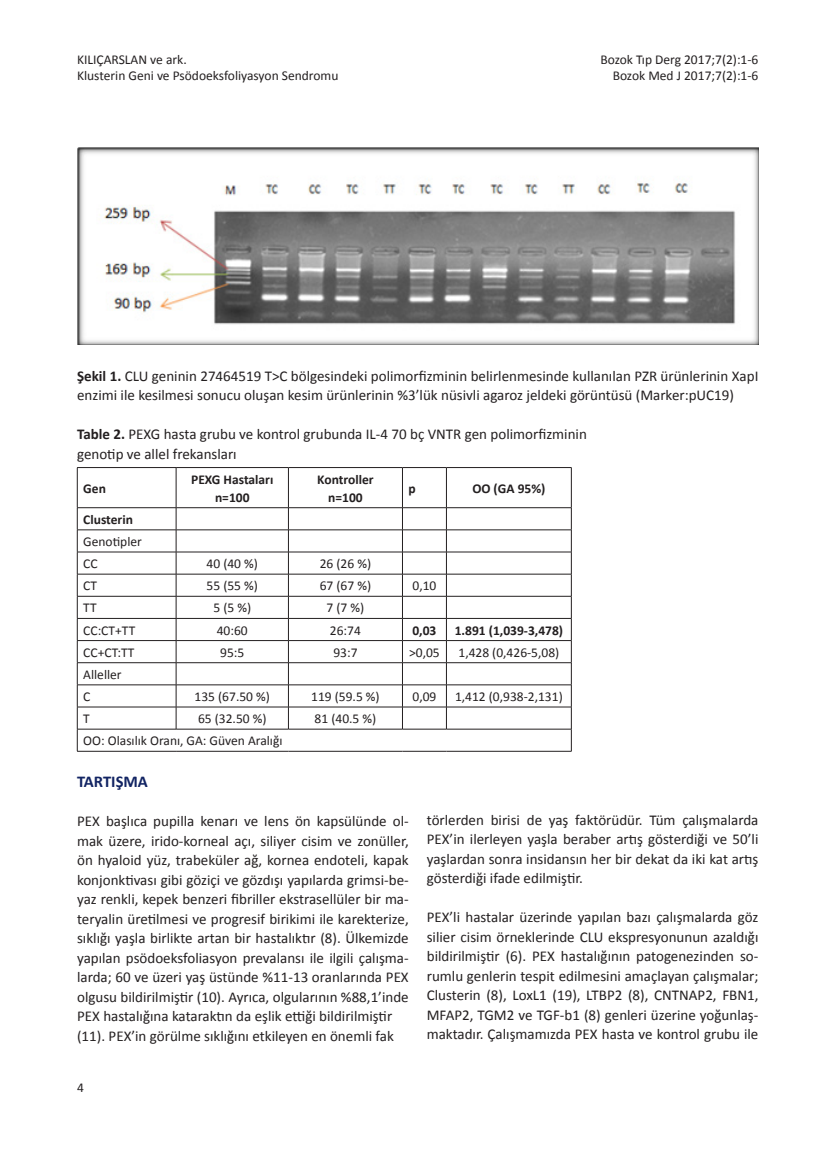
<style>
.page{position:relative;width:834px;height:1149px;background:#fff}
.page>*{position:absolute;margin:0;border:0;box-sizing:border-box;transform-origin:0 0}
.BAŞLIK{font:700 16.5px "Calibri";color:#122463}
.t1{font:15px/19.5px "Calibri";color:#231f20;text-align:justify}
.KAYNAKLAR{font:13.5px "Calibri";color:#231f20}
.KAYNAKLAR-2{font:700 13.5px "Calibri";color:#231f20}
.s1{font-weight:700}
</style>
<div class="page">
<img style="left:78px;top:147px;width:680px;height:198px">
<hr style="left:77px;top:467px;width:99px;height:1px;background:#231f20">
<hr style="left:77px;top:467px;width:1px;height:40px;background:#231f20">
<hr style="left:176px;top:467px;width:112px;height:1px;background:#231f20">
<hr style="left:176px;top:467px;width:1px;height:40px;background:#231f20">
<hr style="left:288px;top:467px;width:114px;height:1px;background:#231f20">
<hr style="left:288px;top:467px;width:1px;height:40px;background:#231f20">
<hr style="left:402px;top:467px;width:44px;height:1px;background:#231f20">
<hr style="left:402px;top:467px;width:1px;height:40px;background:#231f20">
<hr style="left:446px;top:467px;width:125px;height:1px;background:#231f20">
<hr style="left:446px;top:467px;width:1px;height:40px;background:#231f20">
<hr style="left:571px;top:467px;width:1px;height:40px;background:#231f20">
<hr style="left:77px;top:507px;width:99px;height:1px;background:#231f20">
<hr style="left:176px;top:507px;width:112px;height:1px;background:#231f20">
<hr style="left:288px;top:507px;width:114px;height:1px;background:#231f20">
<hr style="left:402px;top:507px;width:44px;height:1px;background:#231f20">
<hr style="left:446px;top:507px;width:125px;height:1px;background:#231f20">
<hr style="left:77px;top:529px;width:99px;height:1px;background:#231f20">
<hr style="left:176px;top:529px;width:112px;height:1px;background:#231f20">
<hr style="left:288px;top:529px;width:114px;height:1px;background:#231f20">
<hr style="left:402px;top:529px;width:44px;height:1px;background:#231f20">
<hr style="left:446px;top:529px;width:125px;height:1px;background:#231f20">
<hr style="left:77px;top:551px;width:99px;height:1px;background:#231f20">
<hr style="left:176px;top:551px;width:112px;height:1px;background:#231f20">
<hr style="left:288px;top:551px;width:114px;height:1px;background:#231f20">
<hr style="left:402px;top:551px;width:44px;height:1px;background:#231f20">
<hr style="left:446px;top:551px;width:125px;height:1px;background:#231f20">
<hr style="left:77px;top:573px;width:99px;height:1px;background:#231f20">
<hr style="left:176px;top:573px;width:112px;height:1px;background:#231f20">
<hr style="left:288px;top:573px;width:114px;height:1px;background:#231f20">
<hr style="left:402px;top:573px;width:44px;height:1px;background:#231f20">
<hr style="left:446px;top:573px;width:125px;height:1px;background:#231f20">
<hr style="left:77px;top:596px;width:99px;height:1px;background:#231f20">
<hr style="left:176px;top:596px;width:112px;height:1px;background:#231f20">
<hr style="left:288px;top:596px;width:114px;height:1px;background:#231f20">
<hr style="left:402px;top:596px;width:44px;height:1px;background:#231f20">
<hr style="left:446px;top:596px;width:125px;height:1px;background:#231f20">
<hr style="left:77px;top:618px;width:99px;height:1px;background:#231f20">
<hr style="left:176px;top:618px;width:112px;height:1px;background:#231f20">
<hr style="left:288px;top:618px;width:114px;height:1px;background:#231f20">
<hr style="left:402px;top:618px;width:44px;height:1px;background:#231f20">
<hr style="left:446px;top:618px;width:125px;height:1px;background:#231f20">
<hr style="left:77px;top:640px;width:99px;height:1px;background:#231f20">
<hr style="left:176px;top:640px;width:112px;height:1px;background:#231f20">
<hr style="left:288px;top:640px;width:114px;height:1px;background:#231f20">
<hr style="left:402px;top:640px;width:44px;height:1px;background:#231f20">
<hr style="left:446px;top:640px;width:125px;height:1px;background:#231f20">
<hr style="left:77px;top:662px;width:99px;height:1px;background:#231f20">
<hr style="left:176px;top:662px;width:112px;height:1px;background:#231f20">
<hr style="left:288px;top:662px;width:114px;height:1px;background:#231f20">
<hr style="left:402px;top:662px;width:44px;height:1px;background:#231f20">
<hr style="left:446px;top:662px;width:125px;height:1px;background:#231f20">
<hr style="left:77px;top:684px;width:99px;height:1px;background:#231f20">
<hr style="left:176px;top:684px;width:112px;height:1px;background:#231f20">
<hr style="left:288px;top:684px;width:114px;height:1px;background:#231f20">
<hr style="left:402px;top:684px;width:44px;height:1px;background:#231f20">
<hr style="left:446px;top:684px;width:125px;height:1px;background:#231f20">
<hr style="left:77px;top:706px;width:99px;height:1px;background:#231f20">
<hr style="left:176px;top:706px;width:112px;height:1px;background:#231f20">
<svg style="left:176px;top:507px;width:1px;height:221px"></svg>
<hr style="left:288px;top:706px;width:114px;height:1px;background:#231f20">
<svg style="left:288px;top:507px;width:1px;height:221px"></svg>
<hr style="left:402px;top:706px;width:44px;height:1px;background:#231f20">
<svg style="left:402px;top:507px;width:1px;height:221px"></svg>
<hr style="left:446px;top:706px;width:125px;height:1px;background:#231f20">
<svg style="left:446px;top:507px;width:1px;height:221px"></svg>
<hr style="left:77px;top:728px;width:99px;height:1px;background:#231f20">
<svg style="left:77px;top:507px;width:1px;height:243px"></svg>
<hr style="left:176px;top:728px;width:112px;height:1px;background:#231f20">
<hr style="left:288px;top:728px;width:114px;height:1px;background:#231f20">
<hr style="left:402px;top:728px;width:44px;height:1px;background:#231f20">
<hr style="left:446px;top:728px;width:125px;height:1px;background:#231f20">
<svg style="left:571px;top:507px;width:1px;height:243px"></svg>
<hr style="left:77px;top:750px;width:99px;height:1px;background:#231f20">
<hr style="left:176px;top:750px;width:112px;height:1px;background:#231f20">
<hr style="left:288px;top:750px;width:114px;height:1px;background:#231f20">
<hr style="left:402px;top:750px;width:44px;height:1px;background:#231f20">
<hr style="left:446px;top:750px;width:125px;height:1px;background:#231f20">
<p class="KAYNAKLAR" style="left:77px;top:51px;width:111px">KILIÇARSLAN ve ark.</p>
<p class="KAYNAKLAR" style="left:77px;top:67px;width:263px">Klusterin Geni ve Psödoeksfoliyasyon Sendromu</p>
<p class="KAYNAKLAR" style="left:600px;top:51px;width:159px">Bozok Tıp Derg 2017;7(2):1-6</p>
<p class="KAYNAKLAR" style="left:612px;top:67px;width:147px">Bozok Med J 2017;7(2):1-6</p>
<p class="t1" style="left:77px;top:365px;width:682px"><span class="s1">Şekil 1.</span> CLU geninin 27464519 T&gt;C bölgesindeki polimorfizminin belirlenmesinde kullanılan PZR ürünlerinin XapI enzimi ile kesilmesi sonucu oluşan kesim ürünlerinin %3’lük nüsivli agaroz jeldeki görüntüsü (Marker:pUC19)</p>
<p class="t1" style="left:77px;top:424px;width:511px"><span class="s1">Table 2.</span> PEXG hasta grubu ve kontrol grubunda IL-4 70 bç VNTR gen polimorfizminin</p>
<p class="t1" style="left:77px;top:443px;width:161px">genotip ve allel frekansları</p>
<p class="KAYNAKLAR-2" style="left:83px;top:479px;width:24px">Gen</p>
<p class="KAYNAKLAR-2" style="left:191px;top:470px;width:84px">PEXG Hastaları</p>
<p class="KAYNAKLAR-2" style="left:215px;top:488px;width:36px">n=100</p>
<p class="KAYNAKLAR-2" style="left:317px;top:470px;width:58px">Kontroller</p>
<p class="KAYNAKLAR-2" style="left:328px;top:488px;width:36px">n=100</p>
<p class="KAYNAKLAR-2" style="left:408px;top:479px;width:9px">p</p>
<p class="KAYNAKLAR-2" style="left:472px;top:479px;width:75px">OO (GA 95%)</p>
<p class="KAYNAKLAR-2" style="left:83px;top:511px;width:51px">Clusterin</p>
<p class="KAYNAKLAR" style="left:83px;top:533px;width:60px">Genotipler</p>
<p class="KAYNAKLAR" style="left:83px;top:555px;width:16px">CC</p>
<p class="KAYNAKLAR" style="left:206px;top:555px;width:53px">40 (40 %)</p>
<p class="KAYNAKLAR" style="left:320px;top:555px;width:53px">26 (26 %)</p>
<p class="KAYNAKLAR" style="left:83px;top:577px;width:15px">CT</p>
<p class="KAYNAKLAR" style="left:206px;top:577px;width:53px">55 (55 %)</p>
<p class="KAYNAKLAR" style="left:320px;top:577px;width:53px">67 (67 %)</p>
<p class="KAYNAKLAR" style="left:412px;top:577px;width:25px">0,10</p>
<p class="KAYNAKLAR" style="left:83px;top:599px;width:15px">TT</p>
<p class="KAYNAKLAR" style="left:213px;top:599px;width:39px">5 (5 %)</p>
<p class="KAYNAKLAR" style="left:326px;top:599px;width:39px">7 (7 %)</p>
<p class="KAYNAKLAR" style="left:83px;top:621px;width:53px">CC:CT+TT</p>
<p class="KAYNAKLAR" style="left:217px;top:621px;width:32px">40:60</p>
<p class="KAYNAKLAR" style="left:330px;top:621px;width:32px">26:74</p>
<p class="KAYNAKLAR-2" style="left:412px;top:621px;width:26px">0,03</p>
<p class="KAYNAKLAR-2" style="left:454px;top:621px;width:110px">1.891 (1,039-3,478)</p>
<p class="KAYNAKLAR" style="left:83px;top:643px;width:53px">CC+CT:TT</p>
<p class="KAYNAKLAR" style="left:220px;top:643px;width:26px">95:5</p>
<p class="KAYNAKLAR" style="left:333px;top:643px;width:26px">93:7</p>
<p class="KAYNAKLAR" style="left:409px;top:643px;width:32px">&gt;0,05</p>
<p class="KAYNAKLAR" style="left:458px;top:643px;width:102px">1,428 (0,426-5,08)</p>
<p class="KAYNAKLAR" style="left:83px;top:665px;width:40px">Alleller</p>
<p class="KAYNAKLAR" style="left:83px;top:688px;width:9px">C</p>
<p class="KAYNAKLAR" style="left:194px;top:688px;width:77px">135 (67.50 %)</p>
<p class="KAYNAKLAR" style="left:311px;top:688px;width:70px">119 (59.5 %)</p>
<p class="KAYNAKLAR" style="left:412px;top:688px;width:25px">0,09</p>
<p class="KAYNAKLAR" style="left:455px;top:688px;width:109px">1,412 (0,938-2,131)</p>
<p class="KAYNAKLAR" style="left:83px;top:710px;width:8px">T</p>
<p class="KAYNAKLAR" style="left:198px;top:710px;width:70px">65 (32.50 %)</p>
<p class="KAYNAKLAR" style="left:314px;top:710px;width:63px">81 (40.5 %)</p>
<p class="KAYNAKLAR" style="left:83px;top:732px;width:201px">OO: Olasılık Oranı, GA: Güven Aralığı</p>
<p class="BAŞLIK" style="left:77px;top:771px;width:72px">TARTIŞMA</p>
<p class="t1" style="left:77px;top:810px;width:333px">PEX başlıca pupilla kenarı ve lens ön kapsülünde ol&shy;mak üzere, irido-korneal açı, siliyer cisim ve zonüller, ön hyaloid yüz, trabeküler ağ, kornea endoteli, kapak konjonktivası gibi göziçi ve gözdışı yapılarda grimsi-be&shy;yaz renkli, kepek benzeri fibriller ekstrasellüler bir ma&shy;teryalin üretilmesi ve progresif birikimi ile karekterize, sıklığı yaşla birlikte artan bir hastalıktır (8). Ülkemizde yapılan psödoeksfoliasyon prevalansı ile ilgili çalışma&shy;larda; 60 ve üzeri yaş üstünde %11-13 oranlarında PEX olgusu bildirilmiştir (10). Ayrıca, olgularının %88,1’inde PEX hastalığına kataraktın da eşlik ettiği bildirilmiştir</p>
<p class="t1" style="left:77px;top:1025px;width:318px">(11). PEX’in görülme sıklığını etkileyen en önemli fak</p>
<p class="KAYNAKLAR" style="left:77px;top:1078px;width:8px">4</p>
<p class="t1" style="left:426px;top:809px;width:333px">törlerden birisi de yaş faktörüdür. Tüm çalışmalarda PEX’in ilerleyen yaşla beraber artış gösterdiği ve 50’li yaşlardan sonra insidansın her bir dekat da iki kat artış gösterdiği ifade edilmiştir.</p>
<p class="t1" style="left:426px;top:906px;width:333px">PEX’li hastalar üzerinde yapılan bazı çalışmalarda göz silier cisim örneklerinde CLU ekspresyonunun azaldığı bildirilmiştir (6). PEX hastalığının patogenezinden so&shy;rumlu genlerin tespit edilmesini amaçlayan çalışmalar; Clusterin (8), LoxL1 (19), LTBP2 (8), CNTNAP2, FBN1, MFAP2, TGM2 ve TGF-b1 (8) genleri üzerine yoğunlaş&shy;maktadır. Çalışmamızda PEX hasta ve kontrol grubu ile</p>
</div>
